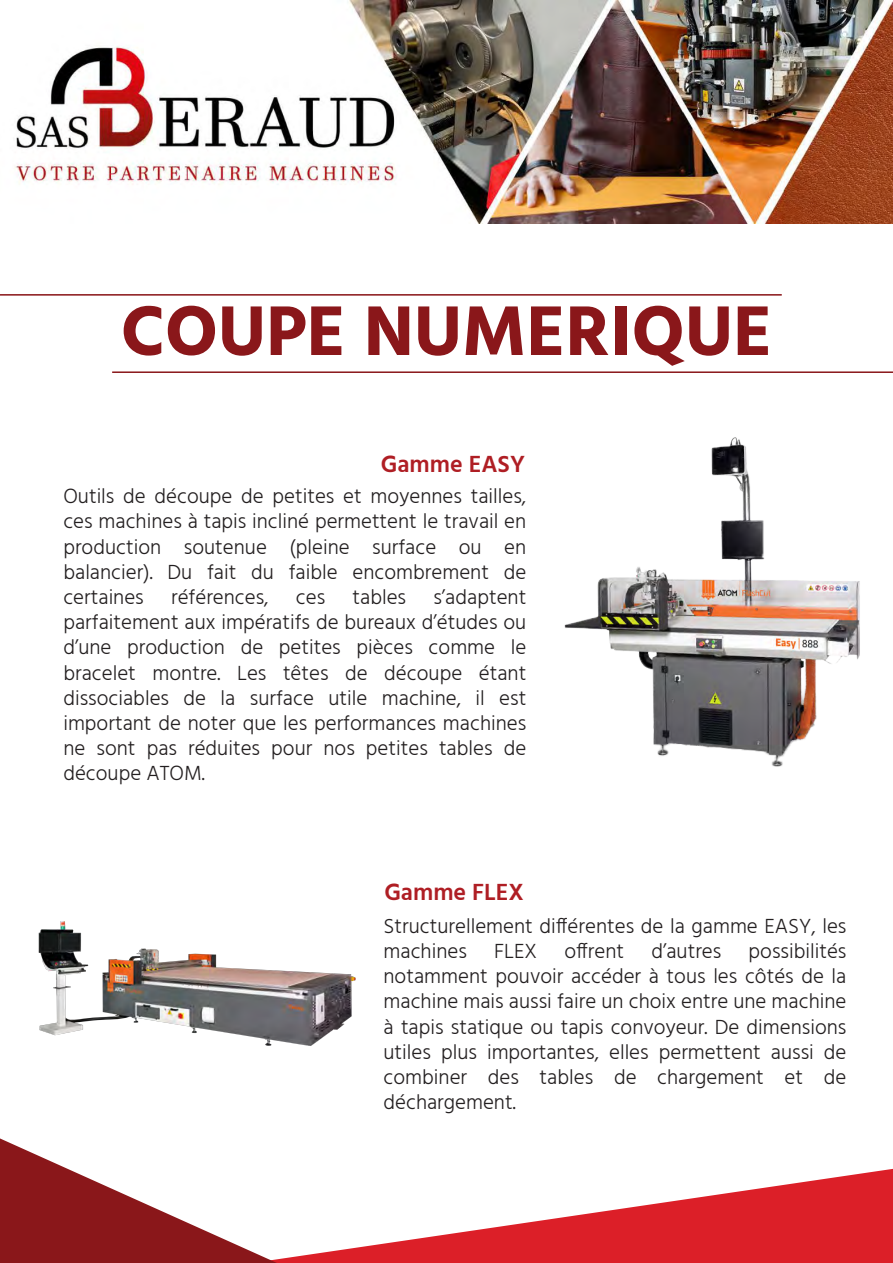
<style>
.page{position:relative;width:893px;height:1263px;background:#fff}
.page>*{position:absolute;margin:0;border:0;box-sizing:border-box;transform-origin:0 0}
.t1{font:700 72px "Hind";color:#8a171a}
.t2{font:600 24px "Hind";color:#af1e24}
.t3{font:300 21px/25.2px "Hind";color:#231f20;text-align:justify}
</style>
<div class="page">
<img style="left:15px;top:0;width:878px;height:223px">
<hr style="left:0;top:294px;width:782px;height:2px;background:#8a171a">
<hr style="left:112px;top:371px;width:781px;height:2px;background:#8a171a">
<img style="left:564px;top:437px;width:296px;height:330px">
<img style="left:38px;top:921px;width:318px;height:125px">
<svg style="left:277px;top:1169px;width:616px;height:94px;fill:#dc1f28"></svg>
<svg style="left:0;top:1138px;width:277px;height:125px"></svg>
<h1 class="t1" style="left:121px;top:288px;width:653px">COUPE NUMERIQUE</h1>
<p class="t2" style="left:381px;top:447px;width:146px">Gamme EASY</p>
<p class="t3" style="left:63px;top:485px;width:464px">Outils de découpe de petites et moyennes tailles, ces machines à tapis incliné permettent le travail en production soutenue (pleine surface ou en balancier). Du fait du faible encombrement de certaines</p>
<p class="t3" style="left:171px;top:585px;width:99px">références,</p>
<p class="t3" style="left:296px;top:585px;width:31px">ces</p>
<p class="t3" style="left:352px;top:585px;width:55px">tables</p>
<p class="t3" style="left:63px;top:585px;width:464px;text-indent:370px">s’adaptent parfaitement aux impératifs de bureaux d’études ou d’une production de petites pièces comme le bracelet montre. Les têtes de découpe étant dissociables de la surface utile machine, il est important de noter que les performances machines ne sont pas réduites pour nos petites tables de découpe ATOM.</p>
<p class="t2" style="left:384px;top:875px;width:141px">Gamme FLEX</p>
<p class="t3" style="left:384px;top:914px;width:464px">Structurellement différentes de la gamme EASY, les machines</p>
<p class="t3" style="left:384px;top:939px;width:464px;text-indent:365px">possibilités notamment pouvoir accéder à tous les côtés de la machine mais aussi faire un choix entre une machine à tapis statique ou tapis convoyeur. De dimensions utiles plus importantes, elles permettent aussi de combiner des tables de chargement et de déchargement.</p>
<p class="t3" style="left:494px;top:939px;width:45px">FLEX</p>
<p class="t3" style="left:564px;top:939px;width:61px">offrent</p>
<p class="t3" style="left:651px;top:939px;width:71px">d’autres</p>
</div>
